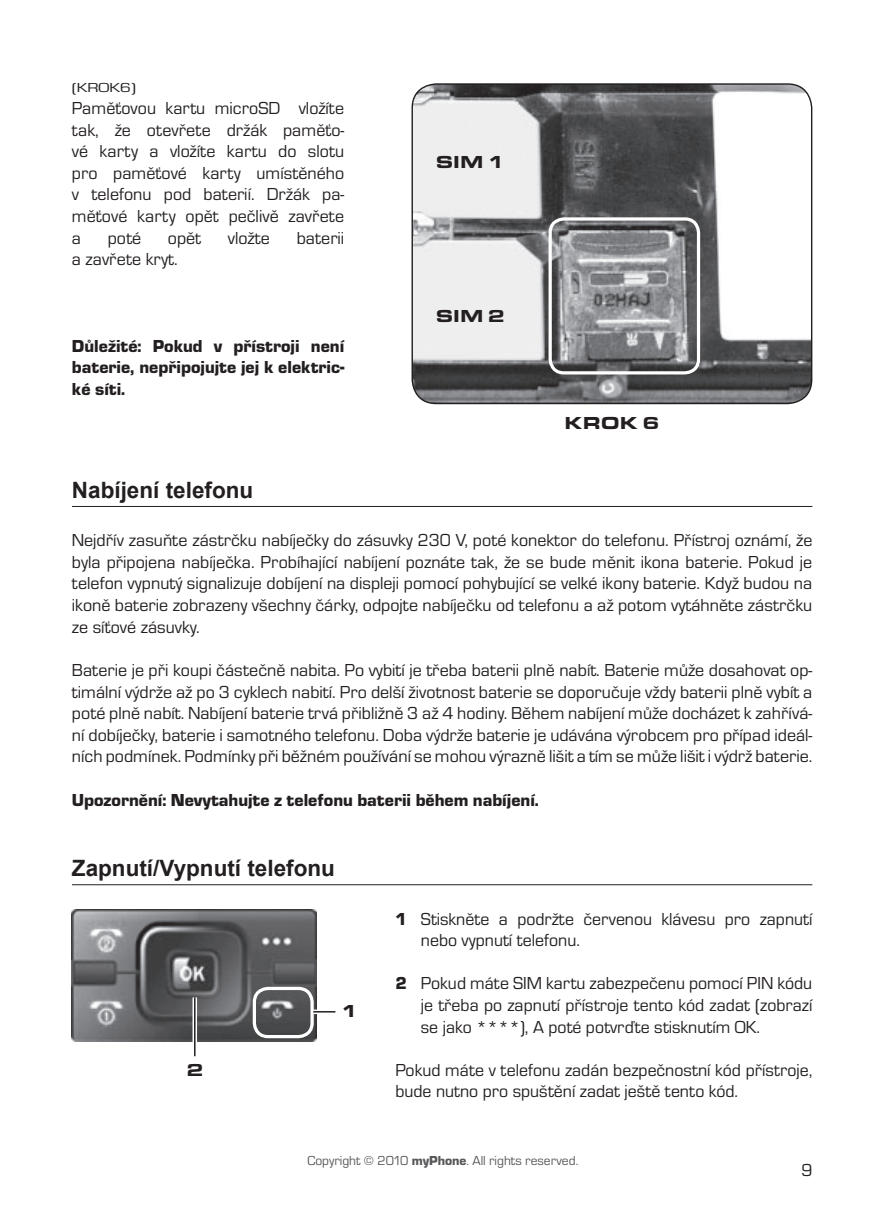
<style>
.page{position:relative;width:890px;height:1215px;background:#fff}
.page>*{position:absolute;margin:0;border:0;box-sizing:border-box;transform-origin:0 0}
.t1{font:700 22.5px "Arial CE";color:#231f20}
.t2{font:18px/21.6px "Eurostile TOT";color:#231f20;text-align:justify}
.t3{font:900 18px/21.6px "Eurostile TOT";color:#231f20;text-align:justify}
.t4{font:900 expanded 18px "Eurostile TOT";color:#231f20}
.t5{font:13.5px "Eurostile TOT";color:#57585a}
.t6{font:13.5px "Eurostile TOT";color:#231f20;scale:1.32 1}
.s1{font-weight:900}
</style>
<div class="page">
<img style="left:413px;top:84px;width:398px;height:319px">
<div style="left:411px;top:83px;width:401px;height:321px;border:1px solid #231f20;border-radius:24px"></div>
<hr style="left:72px;top:506px;width:740px;height:1px;background:#231f20">
<hr style="left:72px;top:884px;width:740px;height:1px;background:#231f20">
<img style="left:72px;top:909px;width:245px;height:131px">
<div style="left:253px;top:986px;width:60px;height:51px;border:3px solid #fff;border-radius:14px"></div>
<svg style="left:313px;top:1009px;width:22px;height:4px"></svg>
<hr style="left:313px;top:1010px;width:22px;height:2px;background:#231f20">
<svg style="left:192px;top:997px;width:5px;height:58px"></svg>
<hr style="left:194px;top:997px;width:1px;height:58px;background:#231f20">
<div style="left:548px;top:217px;width:152px;height:157px;border:3px solid #fff;border-radius:14px"></div>
<p class="t6" style="left:72px;top:81px;width:50px">(KROK6)</p>
<p class="t2" style="left:72px;top:98px;width:274px">Paměťovou kartu microSD vložíte tak, že otevřete držák paměťo&shy;vé karty a vložíte kartu do slotu pro paměťové karty umístěného v telefonu pod baterií. Držák pa&shy;měťové karty opět pečlivě zavřete a</p>
<p class="t2" style="left:108px;top:227px;width:35px">poté</p>
<p class="t2" style="left:168px;top:227px;width:35px">opět</p>
<p class="t2" style="left:228px;top:227px;width:44px">vložte</p>
<p class="t2" style="left:296px;top:227px;width:49px">baterii</p>
<p class="t2" style="left:72px;top:249px;width:107px">a zavřete kryt.</p>
<p class="t3" style="left:72px;top:335px;width:274px">důležité: Pokud v přístroji není baterie, nepřipojujte jej k elektric&shy;ké síti.</p>
<p class="t4" style="left:435px;top:151px;width:71px">SIM 1</p>
<p class="t4" style="left:435px;top:305px;width:71px">SIM 2</p>
<p class="t4" style="left:564px;top:412px;width:96px">KROK 6</p>
<p class="t1" style="left:72px;top:476px;width:183px">Nabíjení telefonu</p>
<p class="t2" style="left:72px;top:529px;width:741px">Nejdřív zasuňte zástrčku nabíječky do zásuvky 230 V, poté konektor do telefonu. Přístroj oznámí, že byla připojena nabíječka. Probíhající nabíjení poznáte tak, že se bude měnit ikona baterie. Pokud je telefon vypnutý signalizuje dobíjení na displeji pomocí pohybující se velké ikony baterie. Když budou na ikoně baterie zobrazeny všechny čárky, odpojte nabíječku od telefonu a až potom vytáhněte zástrčku ze síťové zásuvky.</p>
<p class="t2" style="left:72px;top:659px;width:741px">Baterie je při koupi částečně nabita. Po vybití je třeba baterii plně nabít. Baterie může dosahovat op&shy;timální výdrže až po 3 cyklech nabití. Pro delší životnost baterie se doporučuje vždy baterii plně vybít a poté plně nabít. Nabíjení baterie trvá přibližně 3 až 4 hodiny. Během nabíjení může docházet k zahřívá&shy;ní dobíječky, baterie i samotného telefonu. Doba výdrže baterie je udávána výrobcem pro případ ideál&shy;ních podmínek. Podmínky při běžném používání se mohou výrazně lišit a tím se může lišit i výdrž baterie.</p>
<p class="t3" style="left:72px;top:789px;width:468px">Upozornění: Nevytahujte z telefonu baterii během nabíjení.</p>
<p class="t1" style="left:72px;top:854px;width:264px">Zapnutí/Vypnutí telefonu</p>
<p class="t4" style="left:186px;top:1059px;width:19px">2</p>
<p class="t4" style="left:341px;top:1000px;width:19px">1</p>
<p class="t2" style="left:421px;top:907px;width:393px;text-indent:-26px"><span class="s1">1</span> Stiskněte a podržte červenou klávesu pro zapnutí nebo vypnutí telefonu.</p>
<p class="t2" style="left:421px;top:972px;width:393px;text-indent:-26px"><span class="s1">2</span> Pokud máte SIM kartu zabezpečenu pomocí PIN kódu je třeba po zapnutí přístroje tento kód zadat (zobrazí se jako ****), A poté potvrďte stisknutím OK.</p>
<p class="t2" style="left:395px;top:1059px;width:418px">Pokud máte v telefonu zadán bezpečnostní kód přístroje, bude nutno pro spuštění zadat ještě tento kód.</p>
<p class="t5" style="left:307px;top:1152px;width:272px">Copyright © 2010 <span class="s1">myPhone</span>. All rights reserved.</p>
<p class="t2" style="left:801px;top:1159px;width:13px">9</p>
</div>
